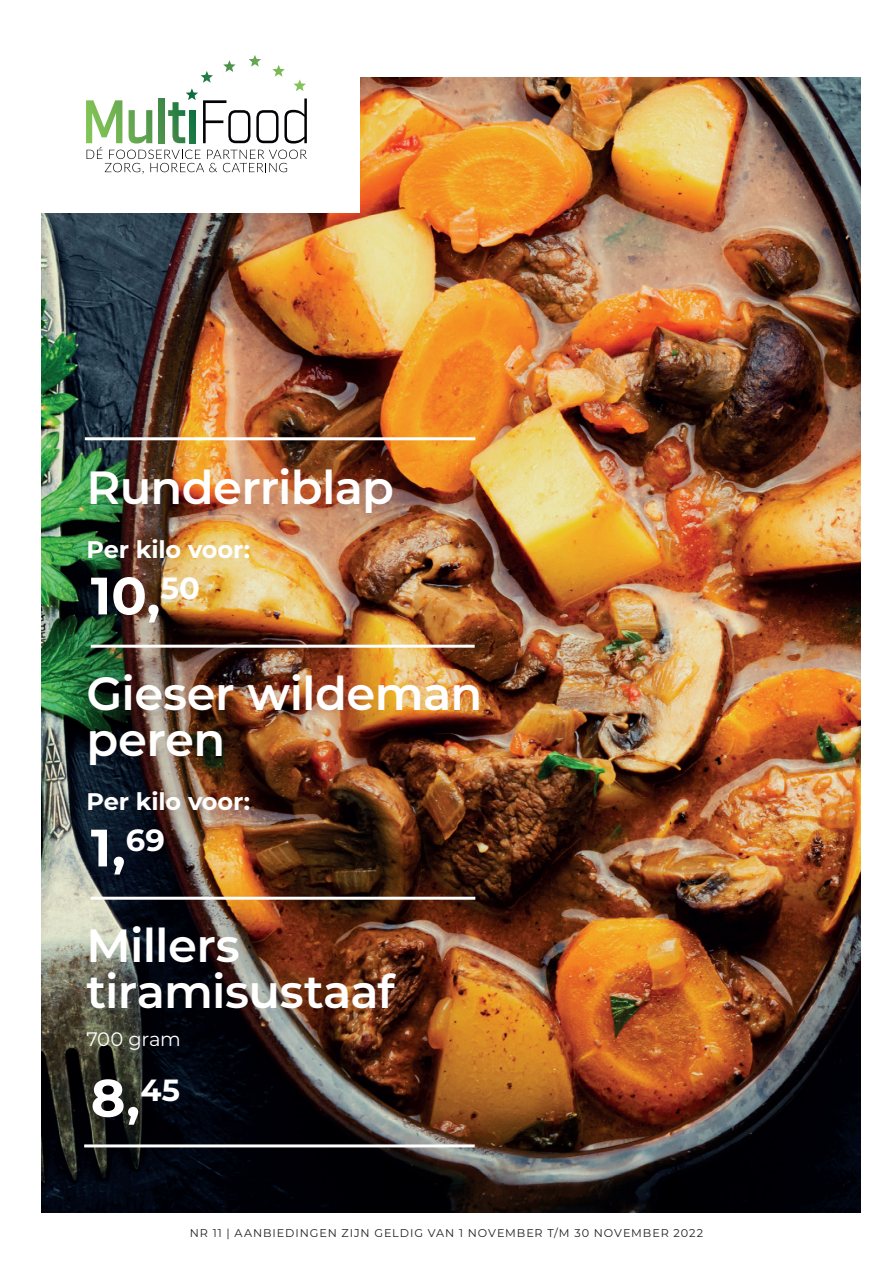
<style>
.page{position:relative;width:893px;height:1263px;background:#fff}
.page>*{position:absolute;margin:0;border:0;box-sizing:border-box;transform-origin:0 0}
.t1{font:700 52.5px "Montserrat";color:#fff}
.t2{font:600 46.5px/46.5px "Montserrat";letter-spacing:-.015em;color:#fff}
.t3{font:700 24px "Montserrat";letter-spacing:-.005em;color:#fff}
.t4{font:19.5px "Montserrat";letter-spacing:-.02em;color:#fff}
.t5{font:11.25px "Montserrat";letter-spacing:.08em;color:#231f20}
</style>
<div class="page">
<img style="left:41px;top:77px;width:819px;height:1135px">
<div style="left:0;top:0;width:359px;height:212px;background:#fff"></div>
<svg style="left:86px;top:55px;width:221px;height:119px"></svg>
<hr style="left:85px;top:437px;width:390px;height:3px;background:#fff">
<hr style="left:84px;top:1144px;width:391px;height:3px;background:#fff">
<hr style="left:91px;top:645px;width:384px;height:3px;background:#fff">
<hr style="left:91px;top:897px;width:384px;height:3px;background:#fff">
<h2 class="t2" style="left:86px;top:462px;width:309px">Runderriblap</h2>
<h3 class="t3" style="left:86px;top:532px;width:165px">Per kilo voor:</h3>
<h1 class="t1" style="left:91px;top:558px;width:111px">10,<sup>50</sup></h1>
<h2 class="t2" style="left:86px;top:668px;width:397px">Gieser wildeman peren</h2>
<h3 class="t3" style="left:86px;top:784px;width:165px">Per kilo voor:</h3>
<h1 class="t1" style="left:91px;top:810px;width:76px">1,<sup>69</sup></h1>
<h2 class="t2" style="left:86px;top:920px;width:310px">Millers tiramisustaaf</h2>
<h3 class="t4" style="left:86px;top:1025px;width:96px">700 gram</h3>
<h1 class="t1" style="left:91px;top:1060px;width:91px">8,<sup>45</sup></h1>
<p class="t5" style="left:190px;top:1225px;width:515px">NR 11 | AANBIEDINGEN ZIJN GELDIG VAN 1 NOVEMBER T/M 30 NOVEMBER 2022</p>
</div>
